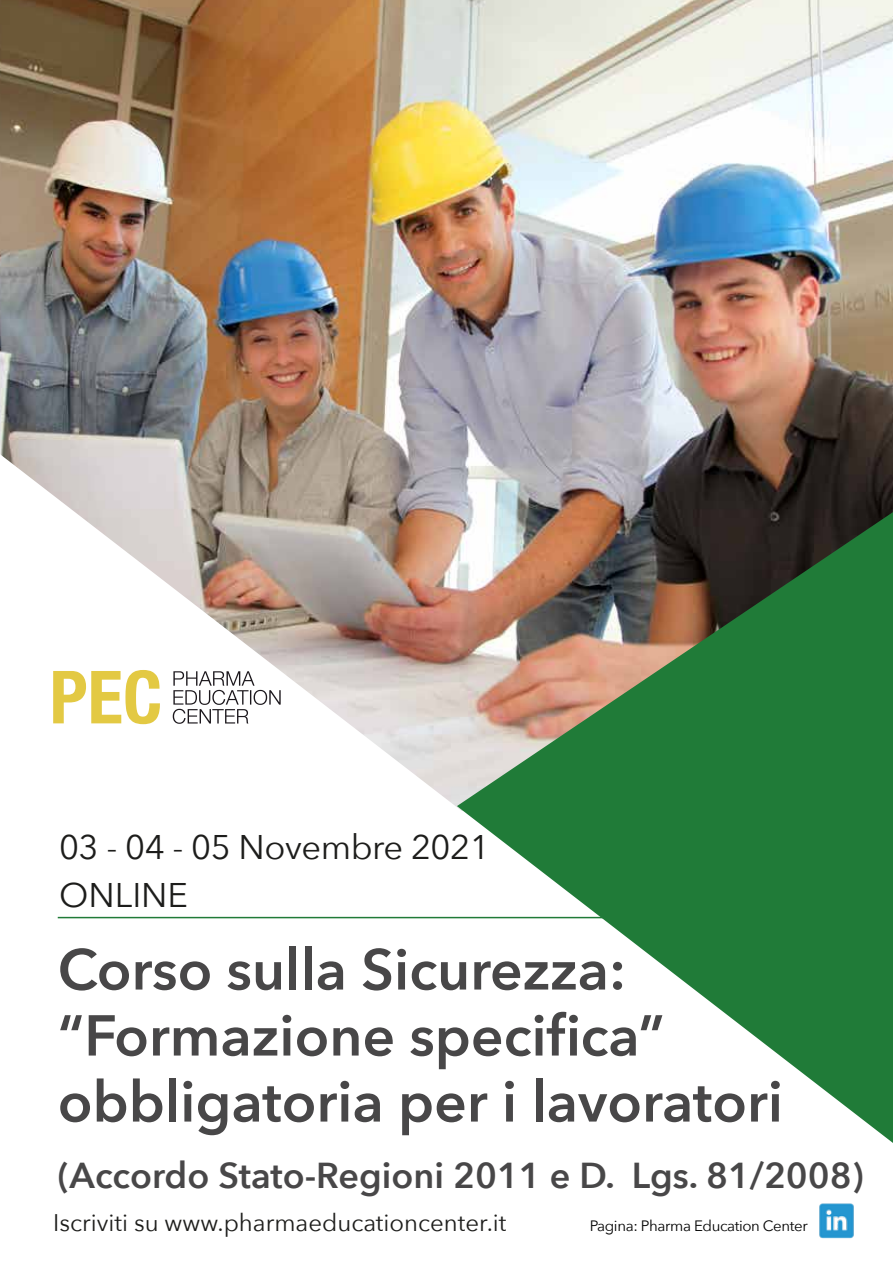
<style>
.page{position:relative;width:893px;height:1263px;background:#fff}
.page>*{position:absolute;margin:0;border:0;box-sizing:border-box;transform-origin:0 0}
.t1{font:600 57px/66px "Avenir Next";color:#484748}
.t2{font:600 36px "Avenir Next";color:#484748}
.t3{font:34.2px/48px "Avenir Next";letter-spacing:-.015em;color:#1d1d1b}
.t4{font:24px "Avenir Next";color:#1d1d1b}
.t5{font:15px "Avenir Next";letter-spacing:-.025em;color:#000101}
</style>
<div class="page">
<img style="left:0;top:0;width:893px;height:454px">
<svg style="left:0;top:454px;width:893px;height:465px"></svg>
<svg style="left:457px;top:512px;width:436px;height:631px;fill:#207b38"></svg>
<hr style="left:58px;top:917px;width:618px;height:1px;background:#207b38">
<svg style="left:53px;top:670px;width:107px;height:54px"></svg>
<svg style="left:173px;top:671px;width:108px;height:53px"></svg>
<img style="left:819px;top:1203px;width:35px;height:36px">
<p class="t3" style="left:59px;top:821px;width:432px">03 - 04 - 05 Novembre 2021<br>ONLINE</p>
<p class="t1" style="left:58px;top:935px;width:727px">Corso sulla Sicurezza: “Formazione specifica” obbligatoria per i lavoratori</p>
<p class="t2" style="left:58px;top:1144px;width:807px">(Accordo Stato-Regioni 2011 e D. Lgs. 81/2008)</p>
<p class="t4" style="left:53px;top:1202px;width:455px">Iscriviti su www.pharmaeducationcenter.it</p>
<p class="t5" style="left:590px;top:1213px;width:219px">Pagina: Pharma Education Center</p>
</div>
